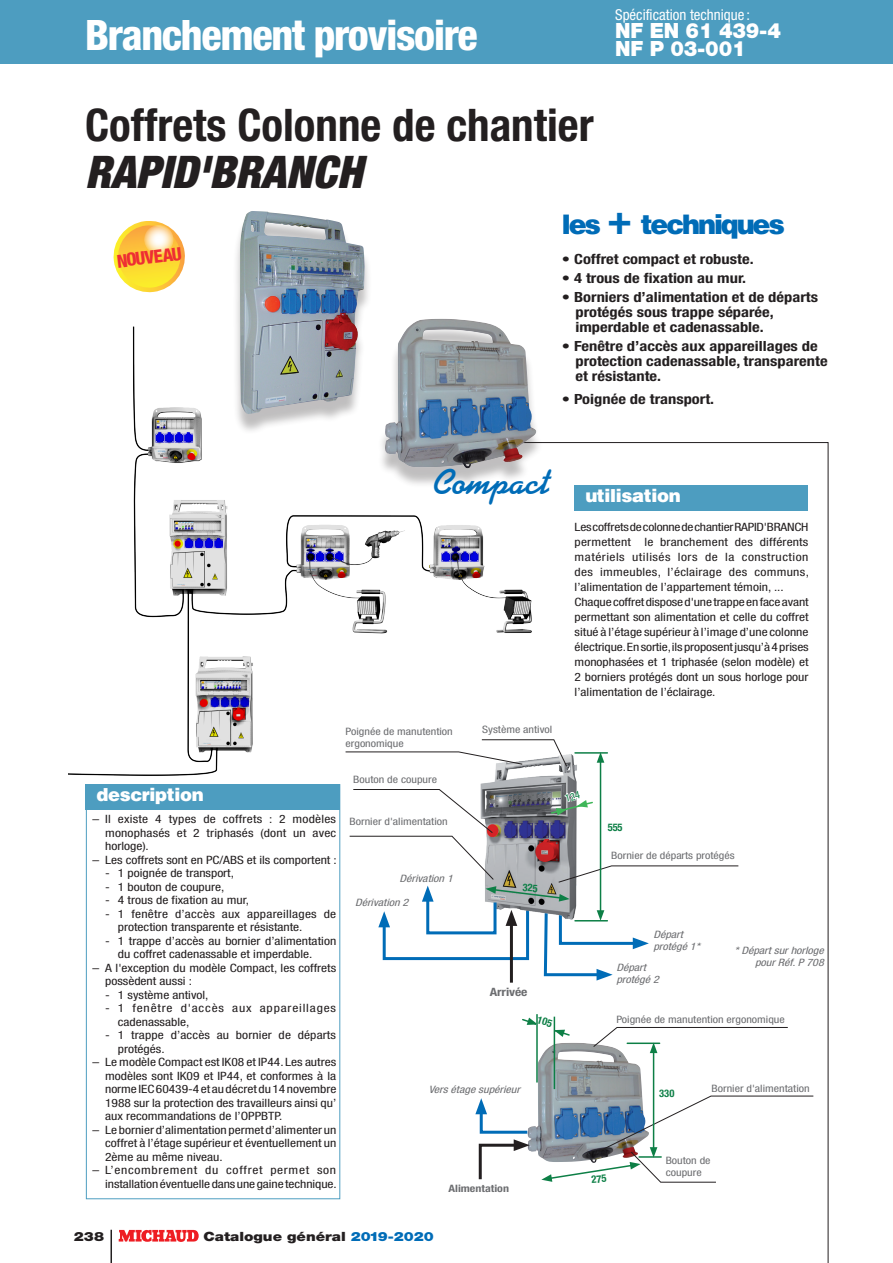
<style>
.page{position:relative;width:893px;height:1263px;background:#fff}
.page>*{position:absolute;margin:0;border:0;box-sizing:border-box;transform-origin:0 0}
.t1{font:700 condensed 45px "Helvetica Neue";color:#231f20}
.t2{font:italic 900 condensed 45px "Helvetica Neue";color:#231f20}
.t3{font:800 condensed 42px "Helvetica Neue";letter-spacing:-.03em;color:#fff}
.t4{font:700 36px "Kaufmann BT";color:#006cb7}
.t5{font:900 27px "Helvetica";letter-spacing:-.08em;color:#006cb7}
.t6{font:900 21px/18px "Helvetica Neue";letter-spacing:-.01em;color:#fff}
.t7{font:800 condensed 18.15px "Helvetica Neue";color:#ee2e33}
.t8{font:900 18px "Helvetica";letter-spacing:-.02em;color:#fff}
.t9{font:condensed 15px "Helvetica Neue";color:#fff}
.t10{font:700 condensed 14.1px/15px "Helvetica Neue";color:#231f20;scale:1.18 1}
.t11{font:900 12.75px "Helvetica Neue";color:#231f20;scale:1.18 1}
.t12{font:condensed 11.55px/13.5px "Helvetica Neue";color:#231f20;scale:1.18 1}
.t13{font:condensed 11.55px/13.5px "Helvetica Neue";letter-spacing:.06em;color:#231f20;scale:1.18 1}
.t14{font:700 condensed 11.55px "Helvetica Neue";letter-spacing:-.005em;color:#6c6d70;scale:1.18 1}
.t15{font:700 condensed 10.5px "Helvetica Neue";letter-spacing:-.005em;color:#0d7f46}
.t16{font:condensed 10.2px/12px "Helvetica Neue";color:#6c6d70;scale:1.18 1}
.t17{font:italic condensed 10.2px/12px "Helvetica Neue";color:#6c6d70;scale:1.18 1}
.t18{font:700 condensed 10.2px "Helvetica Neue";color:#6c6d70;scale:1.18 1}
.s1{font-size:42px}
.s2{color:#006cb7}
</style>
<div class="page">
<div style="left:0;top:0;width:893px;height:64px;background:#4d9dc0"></div>
<hr style="left:110px;top:1230px;width:2px;height:33px;background:#231f20">
<svg style="left:119px;top:1230px;width:79px;height:12px"></svg>
<img style="left:68px;top:326px;width:453px;height:450px">
<img style="left:476px;top:767px;width:45px;height:13px">
<svg style="left:521px;top:442px;width:308px;height:821px"></svg>
<div style="left:575px;top:485px;width:233px;height:25px;background:#4d9dc0"></div>
<div style="left:86px;top:784px;width:254px;height:26px;background:#4d9dc0"></div>
<div style="left:86px;top:784px;width:254px;height:415px;border:1px solid #4d9dc0"></div>
<svg style="left:345px;top:739px;width:223px;height:28px"></svg>
<hr style="left:575px;top:752px;width:32px;height:2px;background:#0d7f46">
<hr style="left:600px;top:760px;width:1px;height:152px;background:#0d7f46">
<svg style="left:597px;top:752px;width:7px;height:11px"></svg>
<hr style="left:510px;top:920px;width:3px;height:63px;background:#231f20">
<div style="left:378px;top:325px;width:165px;height:164px;background:#231f20;opacity:.29"></div>
<img style="left:385px;top:320px;width:151px;height:148px">
<div style="left:232px;top:217px;width:140px;height:218px;background:#231f20;opacity:.29"></div>
<img style="left:240px;top:211px;width:125px;height:203px">
<img style="left:528px;top:1043px;width:121px;height:120px">
<svg style="left:475px;top:1098px;width:55px;height:84px"></svg>
<hr style="left:653px;top:1051px;width:1px;height:98px;background:#0d7f46">
<svg style="left:593px;top:1027px;width:195px;height:26px"></svg>
<div style="left:659px;top:1089px;width:19px;height:16px;background:#fff"></div>
<hr style="left:536px;top:1014px;width:2px;height:68px;background:#0d7f46">
<hr style="left:554px;top:1017px;width:1px;height:72px;background:#0d7f46">
<svg style="left:114px;top:221px;width:71px;height:72px"></svg>
<svg style="left:144px;top:225px;width:30px;height:29px"></svg>
<svg style="left:349px;top:780px;width:390px;height:200px"></svg>
<svg style="left:541px;top:1095px;width:273px;height:93px"></svg>
<svg style="left:521px;top:1015px;width:50px;height:22px"></svg>
<h2 class="t3" style="left:85px;top:9px;width:394px">Branchement provisoire</h2>
<h1 class="t1" style="left:85px;top:98px;width:510px">Coffrets Colonne de chantier</h1>
<h1 class="t2" style="left:85px;top:144px;width:279px">RAPID'BRANCH</h1>
<p class="t9" style="left:615px;top:6px;width:136px">Spécification technique :</p>
<h3 class="t6" style="left:615px;top:22px;width:167px">NF EN 61 439-4<br>NF P 03-001</h3>
<h3 class="t7" style="left:116px;top:250px;width:67px;rotate:-7deg">NOUVEAU</h3>
<h3 class="t5" style="left:562px;top:207px;width:224px">les <span class="s1">+</span> techniques</h3>
<p class="t10" style="left:562px;top:251px;width:164px">• Coffret compact et robuste.</p>
<p class="t10" style="left:562px;top:270px;width:158px">• 4 trous de fixation au mur.</p>
<p class="t10" style="left:575px;top:289px;width:207px;text-indent:-14px">• Borniers d’alimentation et de départs protégés sous trappe séparée, imperdable et cadenassable.</p>
<p class="t10" style="left:575px;top:339px;width:215px;text-indent:-14px">• Fenêtre d’accès aux appareillages de protection cadenassable, transparente et résistante.</p>
<p class="t10" style="left:562px;top:391px;width:131px">• Poignée de transport.</p>
<h3 class="t4" style="left:434px;top:461px;width:118px">Compact</h3>
<h3 class="t8" style="left:585px;top:484px;width:97px">utilisation</h3>
<p class="t12" style="left:575px;top:519px;width:200px;line-height:15px">Les coffrets de colonne de chantier RAPID'BRANCH permettent le branchement des différents matériels utilisés lors de la construction des immeubles, l’éclairage des communs, l’alimentation de l’appartement témoin, ...<br>Chaque coffret dispose d'une trappe en face avant permettant son alimentation et celle du coffret situé à l’étage supérieur à l’image d’une colonne électrique. En sortie, ils proposent jusqu’à 4 prises monophasées et 1 triphasée (selon modèle) et 2 borniers protégés dont un sous horloge pour l’alimentation de l’éclairage.</p>
<h3 class="t8" style="left:96px;top:783px;width:109px">description</h3>
<p class="t12" style="left:105px;top:812px;width:197px;text-align:justify;text-indent:-13px">– Il existe 4 types de coffrets : 2 modèles monophasés et 2 triphasés (dont un avec horloge).</p>
<p class="t12" style="left:92px;top:853px;width:209px">– Les coffrets sont en PC/ABS et ils comportent :</p>
<p class="t12" style="left:105px;top:866px;width:111px">- 1 poignée de transport,</p>
<p class="t12" style="left:105px;top:880px;width:102px">- 1 bouton de coupure,</p>
<p class="t12" style="left:105px;top:893px;width:123px">- 4 trous de fixation au mur,</p>
<p class="t12" style="left:118px;top:907px;width:186px;text-indent:-13px">- 1 fenêtre d’accès aux appareillages de protection transparente et résistante.</p>
<p class="t12" style="left:118px;top:934px;width:187px;text-indent:-13px">- 1 trappe d’accès au bornier d’alimentation du coffret cadenassable et imperdable.</p>
<p class="t12" style="left:105px;top:961px;width:197px;text-indent:-13px">– A l'exception du modèle Compact, les coffrets possèdent aussi :</p>
<p class="t12" style="left:105px;top:988px;width:89px">- 1 système antivol,</p>
<p class="t13" style="left:118px;top:1001px;width:186px;text-indent:-13px">- 1 fenêtre d'accès aux appareillages cadenassable,</p>
<p class="t12" style="left:118px;top:1028px;width:186px;text-indent:-13px">- 1 trappe d’accès au bornier de départs protégés.</p>
<p class="t12" style="left:105px;top:1055px;width:197px;text-align:justify;text-indent:-13px">– Le modèle Compact est IK08 et IP44. Les autres modèles sont IK09 et IP44, et conformes à la norme IEC 60439-4 et au décret du 14 novembre 1988 sur la protection des travailleurs ainsi qu’ aux recommandations de l’OPPBTP.</p>
<p class="t12" style="left:105px;top:1123px;width:197px;text-align:justify;text-indent:-13px">– Le bornier d’alimentation permet d’alimenter un coffret à l’étage supérieur et éventuellement un 2ème au même niveau.</p>
<p class="t12" style="left:92px;top:1163px;width:209px;text-align:right">– L’encombrement du coffret permet son installation éventuelle dans une gaine technique.</p>
<p class="t16" style="left:346px;top:725px;width:92px">Poignée de manutention ergonomique</p>
<p class="t16" style="left:353px;top:773px;width:72px">Bouton de coupure</p>
<p class="t16" style="left:350px;top:815px;width:85px">Bornier d'alimentation</p>
<p class="t17" style="left:399px;top:872px;width:47px">Dérivation 1</p>
<p class="t17" style="left:355px;top:897px;width:47px">Dérivation 2</p>
<p class="t16" style="left:482px;top:724px;width:61px">Système antivol</p>
<p class="t14" style="left:490px;top:985px;width:33px">Arrivée</p>
<p class="t15" style="left:608px;top:820px;width:16px">555</p>
<p class="t16" style="left:611px;top:850px;width:106px">Bornier de départs protégés</p>
<p class="t17" style="left:653px;top:929px;width:41px">Départ protégé 1*</p>
<p class="t17" style="left:616px;top:961px;width:37px">Départ protégé 2</p>
<p class="t17" style="left:734px;top:945px;width:77px;text-align:right">* Départ sur horloge pour Réf. P 708</p>
<p class="t16" style="left:616px;top:1013px;width:144px">Poignée de manutention ergonomique</p>
<p class="t17" style="left:429px;top:1083px;width:79px">Vers étage supérieur</p>
<p class="t15" style="left:659px;top:1087px;width:17px">330</p>
<p class="t16" style="left:712px;top:1082px;width:85px">Bornier d'alimentation</p>
<p class="t18" style="left:448px;top:1182px;width:53px">Alimentation</p>
<p class="t16" style="left:666px;top:1155px;width:40px">Bouton de coupure</p>
<p class="t11" style="left:74px;top:1229px;width:27px">238</p>
<p class="t11" style="left:204px;top:1229px;width:197px">Catalogue général <span class="s2">2019-2020</span></p>
</div>
